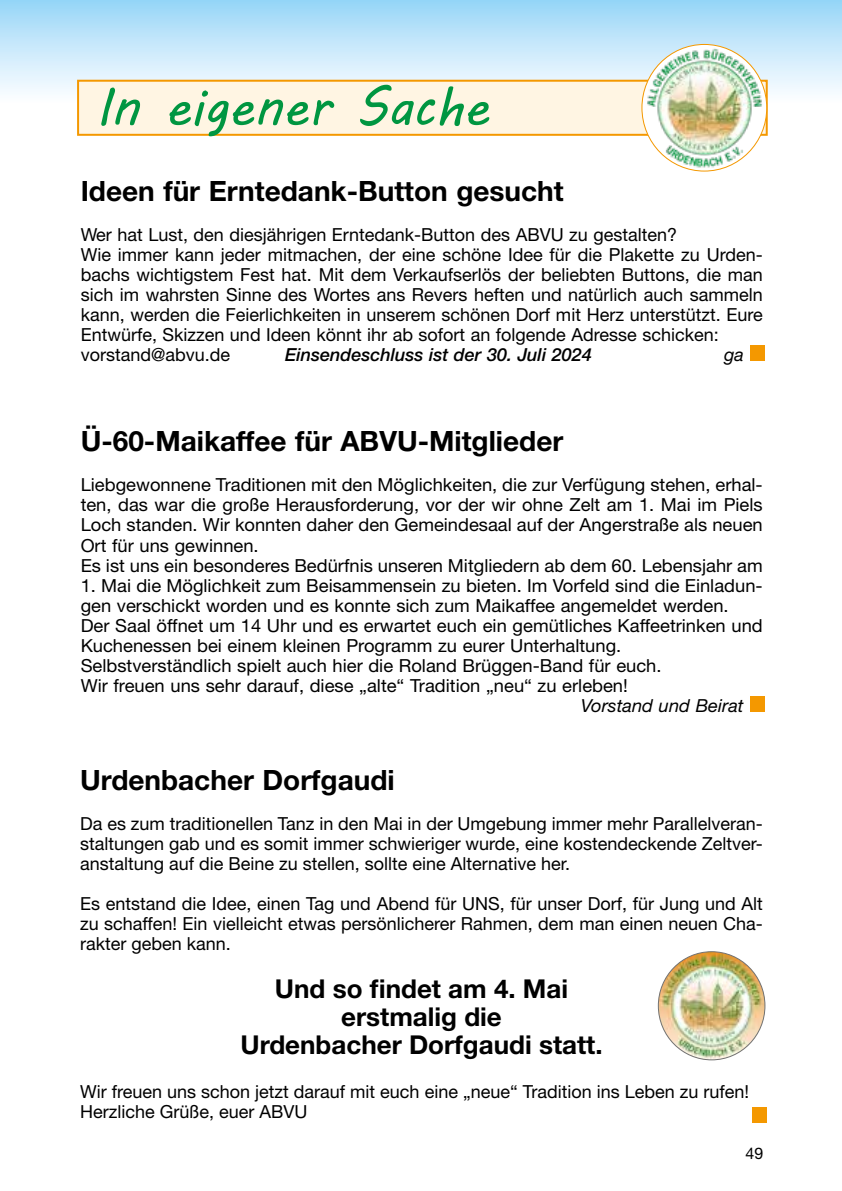
<style>
.page{position:relative;width:842px;height:1191px;background:#fff}
.page>*{position:absolute;margin:0;border:0;box-sizing:border-box;transform-origin:0 0}
.t1{font:52px "MV Boli";color:#009641}
.t2{font:700 28px "Helvetica Neue LT Std";color:#000}
.t3{font:700 26px/28px "Helvetica Neue LT Std";color:#000;text-align:center}
.t4{font:18px/20px "Helvetica Neue LT Std";color:#000}
.t5{font:italic 500 18px "Helvetica Neue LT Std";color:#000}
.t6{font:italic 18px "Helvetica Neue LT Std";color:#000}
.t7{font:16px "Helvetica Neue LT Std";color:#000}
</style>
<div class="page">
<div style="left:0;top:0;width:842px;height:102px;background:linear-gradient(to bottom,#98d5f7,#fffeff)"></div>
<div style="left:751px;top:696px;width:14px;height:15px;background:#f49800"></div>
<svg style="left:0;top:0;width:1px;height:102px"></svg>
<div style="left:77px;top:80px;width:691px;height:56px;background:#fff5e3;border:2px solid #f49800"></div>
<img style="left:642px;top:44px;width:125px;height:126px">
<div style="left:750px;top:345px;width:15px;height:15px;background:#f49800"></div>
<img style="left:658px;top:951px;width:107px;height:109px">
<div style="left:752px;top:1108px;width:14px;height:15px;background:#f49800"></div>
<h1 class="t1" style="left:96px;top:71px;width:395px">In eigener Sache</h1>
<h2 class="t2" style="left:81px;top:174px;width:485px">Ideen für Erntedank-Button gesucht</h2>
<p class="t4" style="left:81px;top:225px;width:684px">Wer hat Lust, den diesjährigen Erntedank-Button des ABVU zu gestalten?<br>Wie immer kann jeder mitmachen, der eine schöne Idee für die Plakette zu Urden&shy;bachs wichtigstem Fest hat. Mit dem Verkaufserlös der beliebten Buttons, die man sich im wahrsten Sinne des Wortes ans Revers heften und natürlich auch sammeln kann, werden die Feierlichkeiten in unserem schönen Dorf mit Herz unterstützt. Eure Entwürfe, Skizzen und Ideen könnt ihr ab sofort an folgende Adresse schicken: vorstand@abvu.de</p>
<p class="t5" style="left:285px;top:344px;width:308px">Einsendeschluss ist der 30. Juli 2024</p>
<p class="t6" style="left:724px;top:344px;width:21px">ga</p>
<h2 class="t2" style="left:81px;top:424px;width:484px">Ü-60-Maikaffee für ABVU-Mitglieder</h2>
<p class="t4" style="left:81px;top:475px;width:684px">Liebgewonnene Traditionen mit den Möglichkeiten, die zur Verfügung stehen, erhal&shy;ten, das war die große Herausforderung, vor der wir ohne Zelt am 1. Mai im Piels Loch standen. Wir konnten daher den Gemeindesaal auf der Angerstraße als neuen Ort für uns gewinnen.<br>Es ist uns ein besonderes Bedürfnis unseren Mitgliedern ab dem 60. Lebensjahr am</p>
<p class="t4" style="left:81px;top:575px;width:684px">1. Mai die Möglichkeit zum Beisammensein zu bieten. Im Vorfeld sind die Einladun&shy;gen verschickt worden und es konnte sich zum Maikaffee angemeldet werden.<br>Der Saal öffnet um 14 Uhr und es erwartet euch ein gemütliches Kaffeetrinken und Kuchenessen bei einem kleinen Programm zu eurer Unterhaltung.<br>Selbstverständlich spielt auch hier die Roland Brüggen-Band für euch.<br>Wir freuen uns sehr darauf, diese „alte“ Tradition „neu“ zu erleben!</p>
<p class="t6" style="left:581px;top:694px;width:164px">Vorstand und Beirat</p>
<h2 class="t2" style="left:80px;top:763px;width:316px">Urdenbacher Dorfgaudi</h2>
<p class="t4" style="left:80px;top:813px;width:684px;text-align:justify">Da es zum traditionellen Tanz in den Mai in der Umgebung immer mehr Parallelveran&shy;staltungen gab und es somit immer schwieriger wurde, eine kostendeckende Zeltver&shy;anstaltung auf die Beine zu stellen, sollte eine Alternative her.</p>
<p class="t4" style="left:80px;top:893px;width:684px;text-align:justify">Es entstand die Idee, einen Tag und Abend für UNS, für unser Dorf, für Jung und Alt zu schaffen! Ein vielleicht etwas persönlicherer Rahmen, dem man einen neuen Cha&shy;rakter geben kann.</p>
<h3 class="t3" style="left:240px;top:974px;width:364px">Und so findet am 4. Mai erstmalig die<br>Urdenbacher Dorfgaudi statt.</h3>
<p class="t4" style="left:80px;top:1081px;width:670px">Wir freuen uns schon jetzt darauf mit euch eine „neue“ Tradition ins Leben zu rufen!<br>Herzliche Grüße, euer ABVU</p>
<p class="t7" style="left:746px;top:1143px;width:19px">49</p>
</div>
